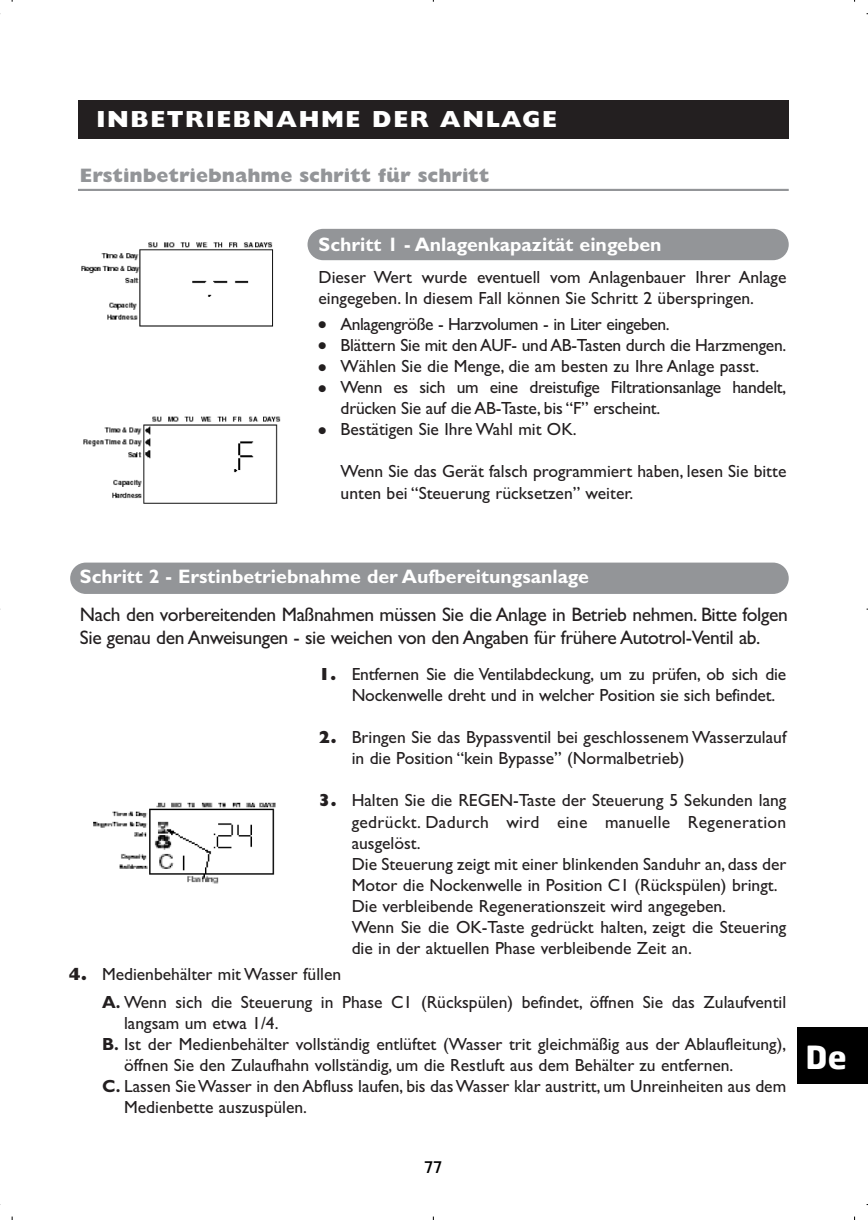
<style>
.page{position:relative;width:868px;height:1220px;background:#fff}
.page>*{position:absolute;margin:0;border:0;box-sizing:border-box;transform-origin:0 0}
.t1{font:700 32px "Hermes";color:#fff}
.t2{font:800 23.4px "Gill Sans";letter-spacing:.07em;color:#fff}
.t3{font:19.6px/23.4px "Gill Sans";letter-spacing:-.02em;color:#231f20}
.t4{font:700 19.6px "Gill Sans";color:#fff}
.t5{font:800 19.6px "Gill Sans";color:#939598}
.t6{font:17.6px/21.2px "Gill Sans";color:#231f20}
.t7{font:16px "Hermes";color:#000}
.s1{font-weight:800}
.s2{font-weight:700}
</style>
<div class="page">
<div style="left:70px;top:562px;width:718px;height:32px;background:#939598;border-radius:16px"></div>
<div style="left:307px;top:229px;width:481px;height:31px;background:#939598;border-radius:16px"></div>
<div style="left:78px;top:100px;width:710px;height:39px;background:#231f20"></div>
<hr style="left:78px;top:189px;width:710px;height:2px;background:#939598">
<img style="left:81px;top:242px;width:200px;height:262px">
<img style="left:93px;top:802px;width:183px;height:82px">
<div style="left:797px;top:1027px;width:70px;height:57px;background:#000"></div>
<h2 class="t2" style="left:96px;top:111px;width:462px">INBETRIEBNAHME DER ANLAGE</h2>
<p class="t5" style="left:80px;top:169px;width:411px">Erstinbetriebnahme schritt für schritt</p>
<p class="t4" style="left:318px;top:238px;width:344px">Schritt 1 - Anlagenkapazität eingeben</p>
<p class="t6" style="left:318px;top:268px;width:469px">Dieser Wert wurde eventuell vom Anlagenbauer Ihrer Anlage eingegeben. In diesem Fall können Sie Schritt 2 überspringen.</p>
<p class="t6" style="left:340px;top:315px;width:447px">Anlagengröße - Harzvolumen - in Liter eingeben.<br>Blättern Sie mit den AUF- und AB-Tasten durch die Harzmengen.<br>Wählen Sie die Menge, die am besten zu Ihre Anlage passt.<br>Wenn es sich um eine dreistufige Filtrationsanlage handelt, drücken Sie auf die AB-Taste, bis “F” erscheint.<br>Bestätigen Sie Ihre Wahl mit OK.</p>
<p class="t6" style="left:340px;top:463px;width:447px">Wenn Sie das Gerät falsch programmiert haben, lesen Sie bitte unten bei “Steuerung rücksetzen” weiter.</p>
<p class="t4" style="left:80px;top:570px;width:510px">Schritt 2 - Erstinbetriebnahme der Aufbereitungsanlage</p>
<p class="t3" style="left:80px;top:604px;width:709px">Nach den vorbereitenden Maßnahmen müssen Sie die Anlage in Betrieb nehmen. Bitte folgen<br>Sie genau den Anweisungen - sie weichen von den Angaben für frühere Autotrol-Ventil ab.</p>
<p class="t6" style="left:351px;top:665px;width:436px;text-indent:-33px"><span class="s1">1.</span> Entfernen Sie die Ventilabdeckung, um zu prüfen, ob sich die<br>Nockenwelle dreht und in welcher Position sie sich befindet.</p>
<p class="t6" style="left:351px;top:728px;width:436px;text-indent:-33px"><span class="s1">2.</span> Bringen Sie das Bypassventil bei geschlossenem Wasserzulauf in die Position “kein Bypasse” (Normalbetrieb)</p>
<p class="t6" style="left:351px;top:792px;width:436px;text-indent:-33px"><span class="s1">3.</span> Halten Sie die REGEN-Taste der Steuerung 5 Sekunden lang gedrückt. Dadurch wird eine manuelle Regeneration ausgelöst.<br>Die Steuerung zeigt mit einer blinkenden Sanduhr an, dass der Motor die Nockenwelle in Position C1 (Rückspülen) bringt.<br>Die verbleibende Regenerationszeit wird angegeben.<br>Wenn Sie die OK-Taste gedrückt halten, zeigt die Steuering die in der aktuellen Phase verbleibende Zeit an.</p>
<p class="t6" style="left:102px;top:962px;width:685px;line-height:27.8px;text-indent:-33px"><span class="s1">4.</span> Medienbehälter mit Wasser füllen<br><span class="s2">A.</span> Wenn sich die Steuerung in Phase C1 (Rückspülen) befindet, öffnen Sie das Zulaufventil</p>
<p class="t6" style="left:124px;top:1014px;width:156px">langsam um etwa 1/4.</p>
<p class="t6" style="left:102px;top:1035px;width:685px"><span class="s2">B.</span> Ist der Medienbehälter vollständig entlüftet (Wasser trit gleichmäßig aus der Ablaufleitung),</p>
<p class="t6" style="left:124px;top:1056px;width:610px">öffnen Sie den Zulaufhahn vollständig, um die Restluft aus dem Behälter zu entfernen.</p>
<p class="t6" style="left:102px;top:1077px;width:685px"><span class="s2">C.</span> Lassen Sie Wasser in den Abfluss laufen, bis das Wasser klar austritt, um Unreinheiten aus dem</p>
<p class="t6" style="left:124px;top:1098px;width:184px">Medienbette auszuspülen.</p>
<p class="t7" style="left:424px;top:1161px;width:19px">77</p>
<h1 class="t1" style="left:805px;top:1044px;width:43px">De</h1>
</div>
